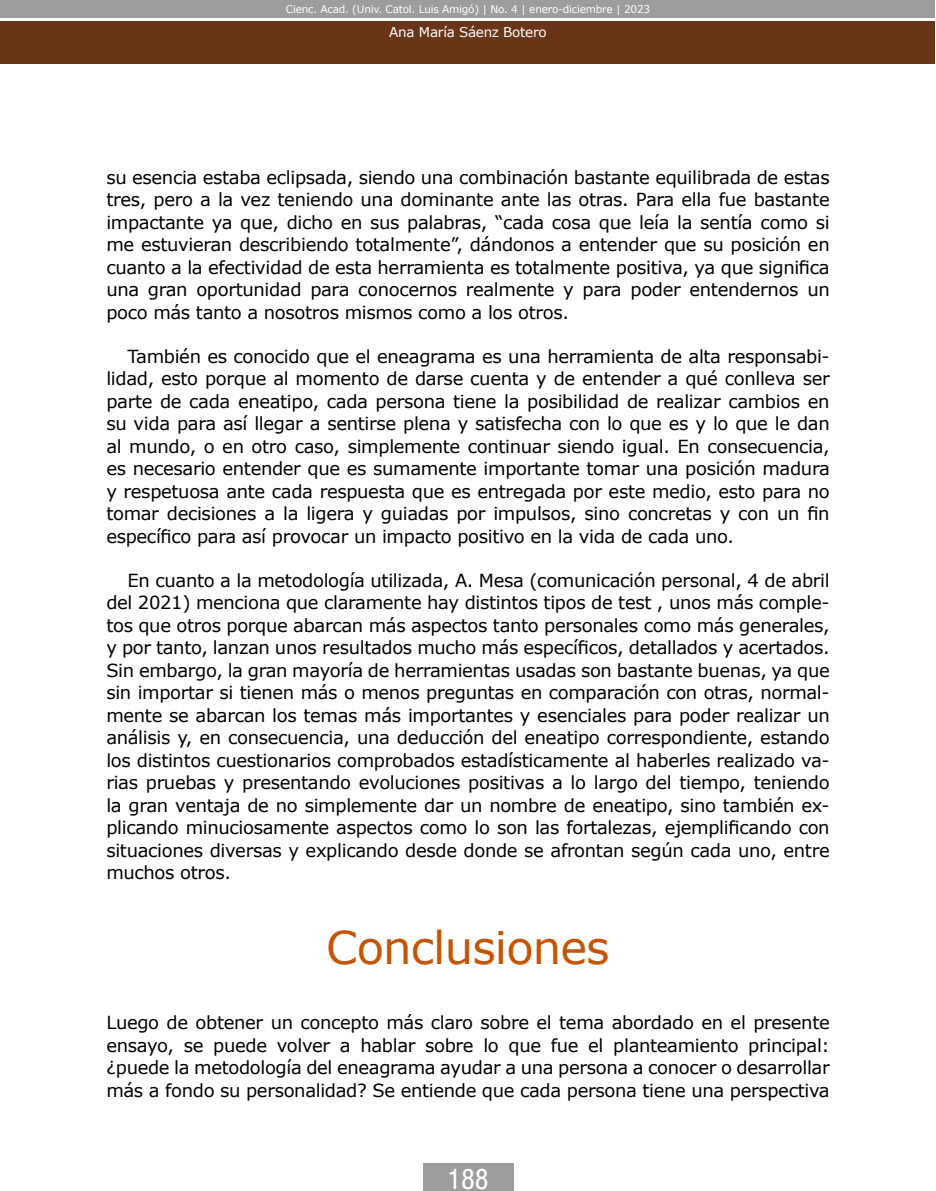
<style>
.page{position:relative;width:936px;height:1191px;background:#fff}
.page>*{position:absolute;margin:0;border:0;box-sizing:border-box;transform-origin:0 0}
.t1{font:45px "Verdana";letter-spacing:-.02em;color:#c45506}
.t2{font:27px "Arena Condensed";color:#fff}
.t3{font:18px/22.5px "Verdana";letter-spacing:-.02em;color:#000;text-align:justify}
.t4{font:13.5px "Verdana";letter-spacing:-.02em;color:#fff}
.t5{font:10.5px "Verdana";letter-spacing:-.02em;color:#fff}
</style>
<div class="page">
<div style="left:0;top:21px;width:934px;height:43px;background:#683516"></div>
<div style="left:0;top:0;width:934px;height:18px;background:#9d9d9c"></div>
<div style="left:423px;top:1163px;width:90px;height:28px;background:#9d9d9c"></div>
<p class="t5" style="left:286px;top:2px;width:366px">Cienc. Acad. (Univ. Catol. Luis Amigó) | No. 4 | enero-diciembre | 2023</p>
<p class="t4" style="left:389px;top:23px;width:159px">Ana María Sáenz Botero</p>
<p class="t3" style="left:106px;top:166px;width:724px">su esencia estaba eclipsada, siendo una combinación bastante equilibrada de estas tres, pero a la vez teniendo una dominante ante las otras. Para ella fue bastante impactante ya que, dicho en sus palabras, “cada cosa que leía la sentía como si me estuvieran describiendo totalmente”, dándonos a entender que su posición en cuanto a la efectividad de esta herramienta es totalmente positiva, ya que significa una gran oportunidad para conocernos realmente y para poder entendernos un poco más tanto a nosotros mismos como a los otros.</p>
<p class="t3" style="left:106px;top:345px;width:725px;text-indent:21px">También es conocido que el eneagrama es una herramienta de alta responsabi&shy;lidad, esto porque al momento de darse cuenta y de entender a qué conlleva ser parte de cada eneatipo, cada persona tiene la posibilidad de realizar cambios en su vida para así llegar a sentirse plena y satisfecha con lo que es y lo que le dan al mundo, o en otro caso, simplemente continuar siendo igual. En consecuencia, es necesario entender que es sumamente importante tomar una posición madura y respetuosa ante cada respuesta que es entregada por este medio, esto para no tomar decisiones a la ligera y guiadas por impulsos, sino concretas y con un fin específico para así provocar un impacto positivo en la vida de cada uno.</p>
<p class="t3" style="left:106px;top:568px;width:725px;text-indent:21px">En cuanto a la metodología utilizada, A. Mesa (comunicación personal, 4 de abril del 2021) menciona que claramente hay distintos tipos de test , unos más comple&shy;tos que otros porque abarcan más aspectos tanto personales como más generales, y por tanto, lanzan unos resultados mucho más específicos, detallados y acertados.<br>Sin embargo, la gran mayoría de herramientas usadas son bastante buenas, ya que sin importar si tienen más o menos preguntas en comparación con otras, normal&shy;mente se abarcan los temas más importantes y esenciales para poder realizar un análisis y, en consecuencia, una deducción del eneatipo correspondiente, estando los distintos cuestionarios comprobados estadísticamente al haberles realizado va&shy;rias pruebas y presentando evoluciones positivas a lo largo del tiempo, teniendo la gran ventaja de no simplemente dar un nombre de eneatipo, sino también ex&shy;plicando minuciosamente aspectos como lo son las fortalezas, ejemplificando con situaciones diversas y explicando desde donde se afrontan según cada uno, entre muchos otros.</p>
<h1 class="t1" style="left:326px;top:916px;width:285px">Conclusiones</h1>
<p class="t3" style="left:106px;top:1011px;width:725px">Luego de obtener un concepto más claro sobre el tema abordado en el presente ensayo, se puede volver a hablar sobre lo que fue el planteamiento principal: ¿puede la metodología del eneagrama ayudar a una persona a conocer o desarrollar más a fondo su personalidad? Se entiende que cada persona tiene una perspectiva</p>
<h2 class="t2" style="left:447px;top:1163px;width:42px">188</h2>
</div>
